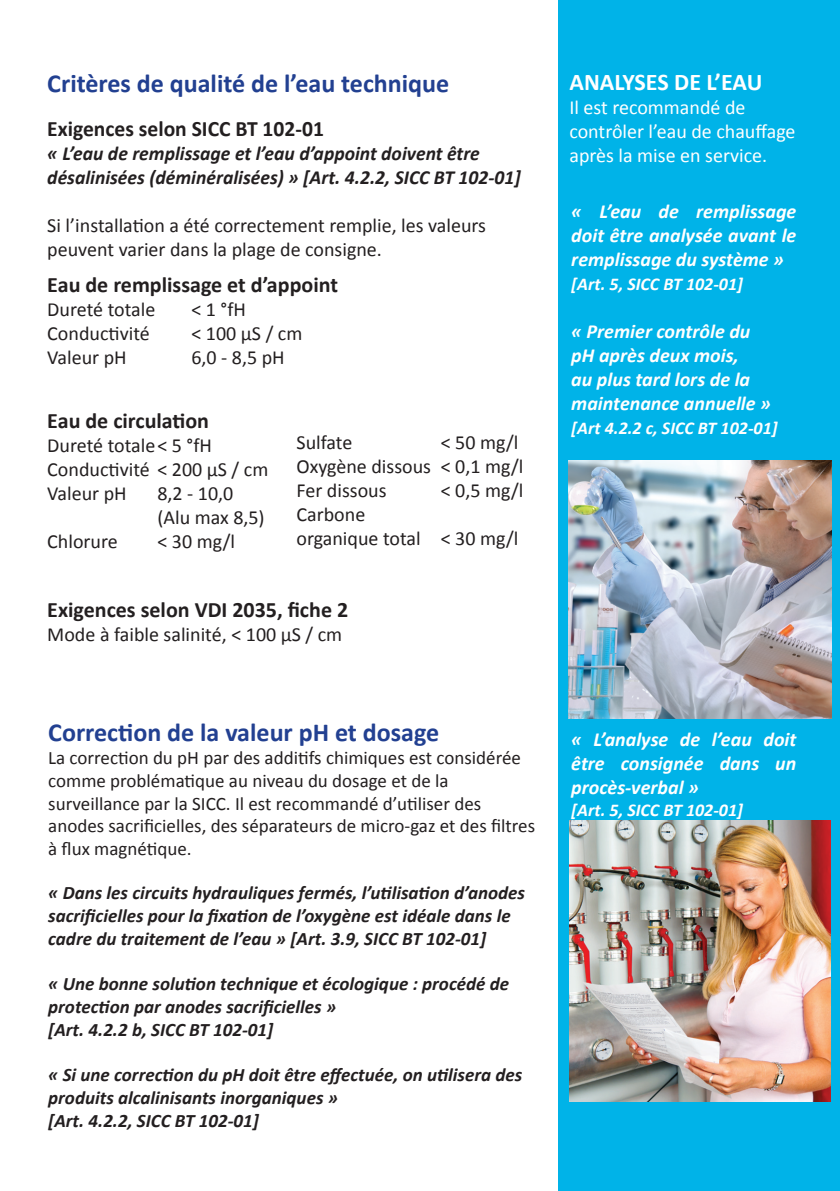
<style>
.page{position:relative;width:840px;height:1191px;background:#fff}
.page>*{position:absolute;margin:0;border:0;box-sizing:border-box;transform-origin:0 0}
.t1{font:700 26px "Calibri";color:#224091}
.t2{font:700 24px "Calibri";letter-spacing:-.01em;color:#fff}
.t3{font:700 22px "Calibri";color:#231f20}
.t4{font:20px/24px "Calibri";color:#231f20}
.t5{font:italic 700 20px/24px "Calibri";color:#fff;text-align:justify}
.t6{font:italic 700 20px/24px "Calibri";color:#231f20}
.t7{font:20px/24px "Calibri";color:#fff}
.t8{font:italic 700 19px/22.8px "Calibri";color:#231f20}
.t9{font:19px/22.8px "Calibri";color:#231f20}
.t10{font:italic 700 18px "Calibri";color:#fff}
</style>
<div class="page">
<div style="left:557px;top:0;width:282px;height:1191px;background:#00b3e8"></div>
<img style="left:568px;top:461px;width:263px;height:257px">
<img style="left:569px;top:820px;width:260px;height:281px">
<h1 class="t1" style="left:47px;top:66px;width:403px">Critères de qualité de l’eau technique</h1>
<p class="t3" style="left:47px;top:115px;width:278px">Exigences selon SICC BT 102-01</p>
<p class="t6" style="left:47px;top:141px;width:474px">« L’eau de remplissage et l’eau d’appoint doivent être désalinisées (déminéralisées) » [Art. 4.2.2, SICC BT 102-01]</p>
<p class="t4" style="left:47px;top:213px;width:440px">Si l’installation a été correctement remplie, les valeurs peuvent varier dans la plage de consigne.</p>
<p class="t3" style="left:47px;top:271px;width:292px">Eau de remplissage et d’appoint</p>
<p class="t4" style="left:47px;top:298px;width:109px">Dureté totale</p>
<p class="t4" style="left:191px;top:298px;width:56px">&lt; 1 °fH</p>
<p class="t4" style="left:47px;top:322px;width:104px">Conductivité</p>
<p class="t4" style="left:191px;top:322px;width:112px">&lt; 100 µS / cm</p>
<p class="t4" style="left:47px;top:346px;width:81px">Valeur pH</p>
<p class="t4" style="left:191px;top:346px;width:95px">6,0 - 8,5 pH</p>
<p class="t3" style="left:47px;top:407px;width:163px">Eau de circulation</p>
<p class="t4" style="left:47px;top:434px;width:222px">Dureté totale&lt; 5 °fH<br>Conductivité &lt; 200 µS / cm<br>Valeur pH</p>
<p class="t4" style="left:157px;top:482px;width:109px">8,2 - 10,0 (Alu max 8,5)</p>
<p class="t4" style="left:47px;top:530px;width:72px">Chlorure</p>
<p class="t4" style="left:157px;top:530px;width:79px">&lt; 30 mg/l</p>
<p class="t4" style="left:296px;top:430px;width:228px;text-indent:144px">&lt; 50 mg/l<br>Oxygène dissous &lt; 0,1 mg/l<br>Fer dissous</p>
<p class="t4" style="left:296px;top:430px;width:57px">Sulfate</p>
<p class="t4" style="left:440px;top:478px;width:84px">&lt; 0,5 mg/l</p>
<p class="t4" style="left:296px;top:502px;width:223px">Carbone<br>organique total &lt; 30 mg/l</p>
<p class="t3" style="left:47px;top:596px;width:302px">Exigences selon VDI 2035, fiche 2</p>
<p class="t4" style="left:47px;top:623px;width:296px">Mode à faible salinité, &lt; 100 µS / cm</p>
<h1 class="t1" style="left:48px;top:716px;width:392px">Correction de la valeur pH et dosage</h1>
<p class="t9" style="left:48px;top:746px;width:488px">La correction du pH par des additifs chimiques est considérée comme problématique au niveau du dosage et de la surveillance par la SICC. Il est recommandé d’utiliser des anodes sacrificielles, des séparateurs de micro-gaz et des filtres à flux magnétique.</p>
<p class="t8" style="left:48px;top:881px;width:478px">« Dans les circuits hydrauliques fermés, l’utilisation d’anodes sacrificielles pour la fixation de l’oxygène est idéale dans le cadre du traitement de l’eau » [Art. 3.9, SICC BT 102-01]</p>
<p class="t8" style="left:48px;top:972px;width:462px">« Une bonne solution technique et écologique : procédé de protection par anodes sacrificielles »<br>[Art. 4.2.2 b, SICC BT 102-01]</p>
<p class="t8" style="left:48px;top:1063px;width:475px">« Si une correction du pH doit être effectuée, on utilisera des produits alcalinisants inorganiques »<br>[Art. 4.2.2, SICC BT 102-01]</p>
<p class="t2" style="left:569px;top:67px;width:166px">ANALYSES DE L’EAU</p>
<p class="t7" style="left:569px;top:95px;width:227px">Il est recommandé de contrôler l’eau de chauffage après la mise en service.</p>
<p class="t5" style="left:571px;top:199px;width:226px">« L’eau de remplissage doit être analysée avant le remplissage du système »</p>
<p class="t10" style="left:571px;top:272px;width:173px">[Art. 5, SICC BT 102-01]</p>
<p class="t5" style="left:571px;top:319px;width:201px;text-align:left">« Premier contrôle du pH après deux mois,<br>au plus tard lors de la maintenance annuelle »</p>
<p class="t10" style="left:571px;top:416px;width:208px">[Art 4.2.2 c, SICC BT 102-01]</p>
<p class="t5" style="left:571px;top:727px;width:226px">« L’analyse de l’eau doit être consignée dans un procès-verbal »</p>
<p class="t10" style="left:571px;top:798px;width:173px">[Art. 5, SICC BT 102-01]</p>
</div>
